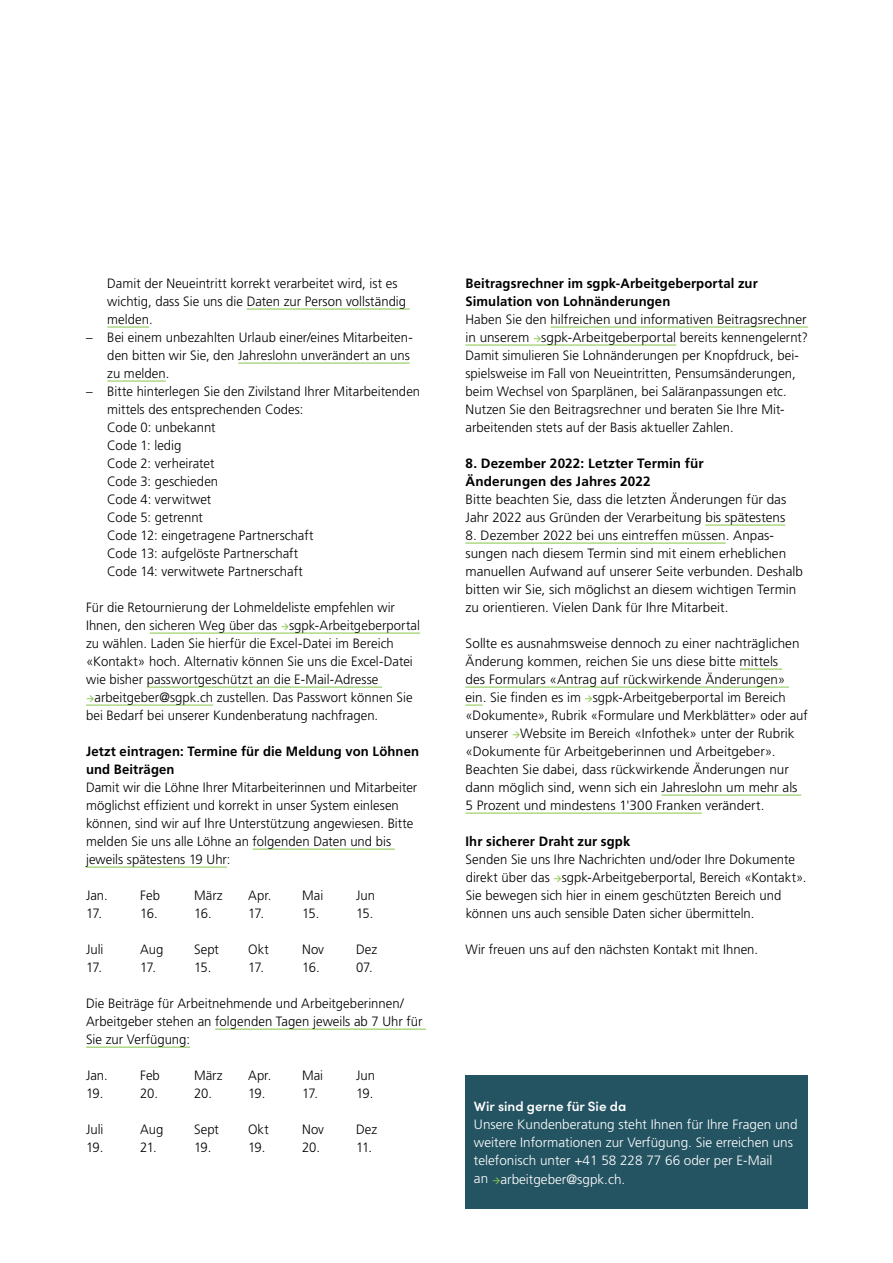
<style>
.page{position:relative;width:893px;height:1263px;background:#fff}
.page>*{position:absolute;margin:0;border:0;box-sizing:border-box;transform-origin:0 0}
.t1{font:300 13.5px/18px "Frutiger LT Pro";letter-spacing:.005em;color:#000001}
.t2{font:700 13.5px/18px "Frutiger LT Pro";letter-spacing:.01em;color:#000001}
.t3{font:300 13.5px/18px "Frutiger LT Pro";color:#fff}
.t4{font:600 13.5px "Sofia Pro";color:#fff}
.s1{color:#88c54a}
</style>
<div class="page">
<hr style="left:247px;top:309px;width:163px;height:1px;background:#88c549">
<hr style="left:107px;top:327px;width:42px;height:1px;background:#88c549">
<hr style="left:238px;top:363px;width:172px;height:1px;background:#88c549">
<hr style="left:107px;top:381px;width:59px;height:1px;background:#88c549">
<hr style="left:150px;top:633px;width:270px;height:1px;background:#88c549">
<hr style="left:147px;top:687px;width:235px;height:1px;background:#88c549">
<hr style="left:86px;top:705px;width:127px;height:1px;background:#88c549">
<hr style="left:253px;top:849px;width:142px;height:1px;background:#88c549">
<hr style="left:86px;top:867px;width:141px;height:1px;background:#88c549">
<hr style="left:215px;top:1029px;width:211px;height:1px;background:#88c549">
<hr style="left:86px;top:1047px;width:104px;height:1px;background:#88c549">
<hr style="left:550px;top:327px;width:258px;height:1px;background:#88c549">
<hr style="left:465px;top:345px;width:211px;height:1px;background:#88c549">
<hr style="left:705px;top:525px;width:80px;height:1px;background:#88c549">
<hr style="left:465px;top:543px;width:261px;height:1px;background:#88c549">
<hr style="left:740px;top:669px;width:42px;height:1px;background:#88c549">
<hr style="left:465px;top:687px;width:324px;height:1px;background:#88c549">
<svg style="left:465px;top:705px;width:18px;height:1px"></svg>
<hr style="left:661px;top:795px;width:140px;height:1px;background:#88c549">
<hr style="left:465px;top:813px;width:237px;height:1px;background:#88c549">
<div style="left:465px;top:1076px;width:343px;height:133px;background:#245362"></div>
<p class="t1" style="left:107px;top:274px;width:300px">Damit der Neueintritt korrekt verarbeitet wird, ist es wichtig, dass Sie uns die Daten zur Person vollständig melden.</p>
<p class="t1" style="left:107px;top:328px;width:307px;text-indent:-21px">– Bei einem unbezahlten Urlaub einer/eines Mitarbeiten&shy;den bitten wir Sie, den Jahreslohn unverändert an uns zu melden.</p>
<p class="t1" style="left:107px;top:382px;width:314px;text-indent:-21px">– Bitte hinterlegen Sie den Zivilstand Ihrer Mitarbeitenden mittels des entsprechenden Codes:<br>Code 0: unbekannt<br>Code 1: ledig<br>Code 2: verheiratet<br>Code 3: geschieden<br>Code 4: verwitwet<br>Code 5: getrennt<br>Code 12: eingetragene Partnerschaft<br>Code 13: aufgelöste Partnerschaft<br>Code 14: verwitwete Partnerschaft</p>
<p class="t1" style="left:86px;top:598px;width:335px">Für die Retournierung der Lohmeldeliste empfehlen wir Ihnen, den sicheren Weg über das <span class="s1">→</span>sgpk-Arbeitgeberportal zu wählen. Laden Sie hierfür die Excel-Datei im Bereich «Kontakt» hoch. Alternativ können Sie uns die Excel-Datei wie bisher passwortgeschützt an die E-Mail-Adresse</p>
<p class="t1" style="left:86px;top:688px;width:328px"><span class="s1">→</span>arbeitgeber@sgpk.ch zustellen. Das Passwort können Sie bei Bedarf bei unserer Kundenberatung nachfragen.</p>
<p class="t2" style="left:86px;top:742px;width:335px">Jetzt eintragen: Termine für die Meldung von Löhnen und Beiträgen</p>
<p class="t1" style="left:86px;top:778px;width:333px">Damit wir die Löhne Ihrer Mitarbeiterinnen und Mitarbeiter möglichst effizient und korrekt in unser System einlesen können, sind wir auf Ihre Unterstützung angewiesen. Bitte melden Sie uns alle Löhne an folgenden Daten und bis jeweils spätestens 19 Uhr:</p>
<p class="t1" style="left:86px;top:886px;width:23px">Jan.</p>
<p class="t1" style="left:140px;top:886px;width:21px">Feb</p>
<p class="t1" style="left:194px;top:886px;width:30px">März</p>
<p class="t1" style="left:248px;top:886px;width:25px">Apr.</p>
<p class="t1" style="left:302px;top:886px;width:23px">Mai</p>
<p class="t1" style="left:356px;top:886px;width:20px">Jun</p>
<p class="t1" style="left:86px;top:904px;width:18px">17.</p>
<p class="t1" style="left:140px;top:904px;width:19px">16.</p>
<p class="t1" style="left:194px;top:904px;width:19px">16.</p>
<p class="t1" style="left:248px;top:904px;width:18px">17.</p>
<p class="t1" style="left:302px;top:904px;width:19px">15.</p>
<p class="t1" style="left:356px;top:904px;width:19px">15.</p>
<p class="t1" style="left:86px;top:940px;width:19px">Juli</p>
<p class="t1" style="left:140px;top:940px;width:25px">Aug</p>
<p class="t1" style="left:194px;top:940px;width:26px">Sept</p>
<p class="t1" style="left:248px;top:940px;width:22px">Okt</p>
<p class="t1" style="left:302px;top:940px;width:24px">Nov</p>
<p class="t1" style="left:356px;top:940px;width:23px">Dez</p>
<p class="t1" style="left:86px;top:958px;width:18px">17.</p>
<p class="t1" style="left:140px;top:958px;width:18px">17.</p>
<p class="t1" style="left:194px;top:958px;width:19px">15.</p>
<p class="t1" style="left:248px;top:958px;width:18px">17.</p>
<p class="t1" style="left:302px;top:958px;width:19px">16.</p>
<p class="t1" style="left:356px;top:958px;width:18px">07.</p>
<p class="t1" style="left:86px;top:994px;width:338px">Die Beiträge für Arbeitnehmende und Arbeitgeberinnen/<br>Arbeitgeber stehen an folgenden Tagen jeweils ab 7 Uhr für<br>Sie zur Verfügung:</p>
<p class="t1" style="left:86px;top:1066px;width:23px">Jan.</p>
<p class="t1" style="left:140px;top:1066px;width:21px">Feb</p>
<p class="t1" style="left:194px;top:1066px;width:30px">März</p>
<p class="t1" style="left:248px;top:1066px;width:25px">Apr.</p>
<p class="t1" style="left:302px;top:1066px;width:23px">Mai</p>
<p class="t1" style="left:356px;top:1066px;width:20px">Jun</p>
<p class="t1" style="left:86px;top:1084px;width:19px">19.</p>
<p class="t1" style="left:140px;top:1084px;width:19px">20.</p>
<p class="t1" style="left:194px;top:1084px;width:19px">20.</p>
<p class="t1" style="left:248px;top:1084px;width:19px">19.</p>
<p class="t1" style="left:302px;top:1084px;width:18px">17.</p>
<p class="t1" style="left:356px;top:1084px;width:19px">19.</p>
<p class="t1" style="left:86px;top:1120px;width:19px">Juli</p>
<p class="t1" style="left:140px;top:1120px;width:25px">Aug</p>
<p class="t1" style="left:194px;top:1120px;width:26px">Sept</p>
<p class="t1" style="left:248px;top:1120px;width:22px">Okt</p>
<p class="t1" style="left:302px;top:1120px;width:24px">Nov</p>
<p class="t1" style="left:356px;top:1120px;width:23px">Dez</p>
<p class="t1" style="left:86px;top:1138px;width:19px">19.</p>
<p class="t1" style="left:140px;top:1138px;width:18px">21.</p>
<p class="t1" style="left:194px;top:1138px;width:19px">19.</p>
<p class="t1" style="left:248px;top:1138px;width:19px">19.</p>
<p class="t1" style="left:302px;top:1138px;width:19px">20.</p>
<p class="t1" style="left:356px;top:1138px;width:18px">11.</p>
<p class="t2" style="left:465px;top:274px;width:294px">Beitragsrechner im sgpk-Arbeitgeberportal zur<br>Simulation von Lohnänderungen</p>
<p class="t1" style="left:465px;top:310px;width:344px">Haben Sie den hilfreichen und informativen Beitragsrechner in unserem <span class="s1">→</span>sgpk-Arbeitgeberportal bereits kennengelernt?<br>Damit simulieren Sie Lohnänderungen per Knopfdruck, bei&shy;spielsweise im Fall von Neueintritten, Pensumsänderungen, beim Wechsel von Sparplänen, bei Saläranpassungen etc.<br>Nutzen Sie den Beitragsrechner und beraten Sie Ihre Mit&shy;arbeitenden stets auf der Basis aktueller Zahlen.</p>
<p class="t2" style="left:465px;top:454px;width:240px">8. Dezember 2022: Letzter Termin für<br>Änderungen des Jahres 2022</p>
<p class="t1" style="left:465px;top:490px;width:322px">Bitte beachten Sie, dass die letzten Änderungen für das<br>Jahr 2022 aus Gründen der Verarbeitung bis spätestens</p>
<p class="t1" style="left:465px;top:526px;width:339px">8. Dezember 2022 bei uns eintreffen müssen. Anpas&shy;sungen nach diesem Termin sind mit einem erheblichen manuellen Aufwand auf unserer Seite verbunden. Deshalb bitten wir Sie, sich möglichst an diesem wichtigen Termin zu orientieren. Vielen Dank für Ihre Mitarbeit.</p>
<p class="t1" style="left:465px;top:634px;width:344px">Sollte es ausnahmsweise dennoch zu einer nachträglichen Änderung kommen, reichen Sie uns diese bitte mittels<br>des Formulars «Antrag auf rückwirkende Änderungen» ein. Sie finden es im <span class="s1">→</span>sgpk-Arbeitgeberportal im Bereich «Dokumente», Rubrik «Formulare und Merkblätter» oder auf unserer <span class="s1">→</span>Website im Bereich «Infothek» unter der Rubrik «Dokumente für Arbeitgeberinnen und Arbeitgeber».<br>Beachten Sie dabei, dass rückwirkende Änderungen nur dann möglich sind, wenn sich ein Jahreslohn um mehr als 5 Prozent und mindestens 1'300 Franken verändert.</p>
<p class="t2" style="left:465px;top:832px;width:166px">Ihr sicherer Draht zur sgpk</p>
<p class="t1" style="left:465px;top:850px;width:342px">Senden Sie uns Ihre Nachrichten und/oder Ihre Dokumente direkt über das <span class="s1">→</span>sgpk-Arbeitgeberportal, Bereich «Kontakt».<br>Sie bewegen sich hier in einem geschützten Bereich und können uns auch sensible Daten sicher übermitteln.</p>
<p class="t1" style="left:465px;top:940px;width:294px">Wir freuen uns auf den nächsten Kontakt mit Ihnen.</p>
<p class="t4" style="left:474px;top:1096px;width:154px">Wir sind gerne für Sie da</p>
<p class="t3" style="left:474px;top:1116px;width:325px">Unsere Kundenberatung steht Ihnen für Ihre Fragen und weitere Informationen zur Verfügung. Sie erreichen uns telefonisch unter +41 58 228 77 66 oder per E-Mail<br>an <span class="s1">→</span>arbeitgeber@sgpk.ch.</p>
</div>
